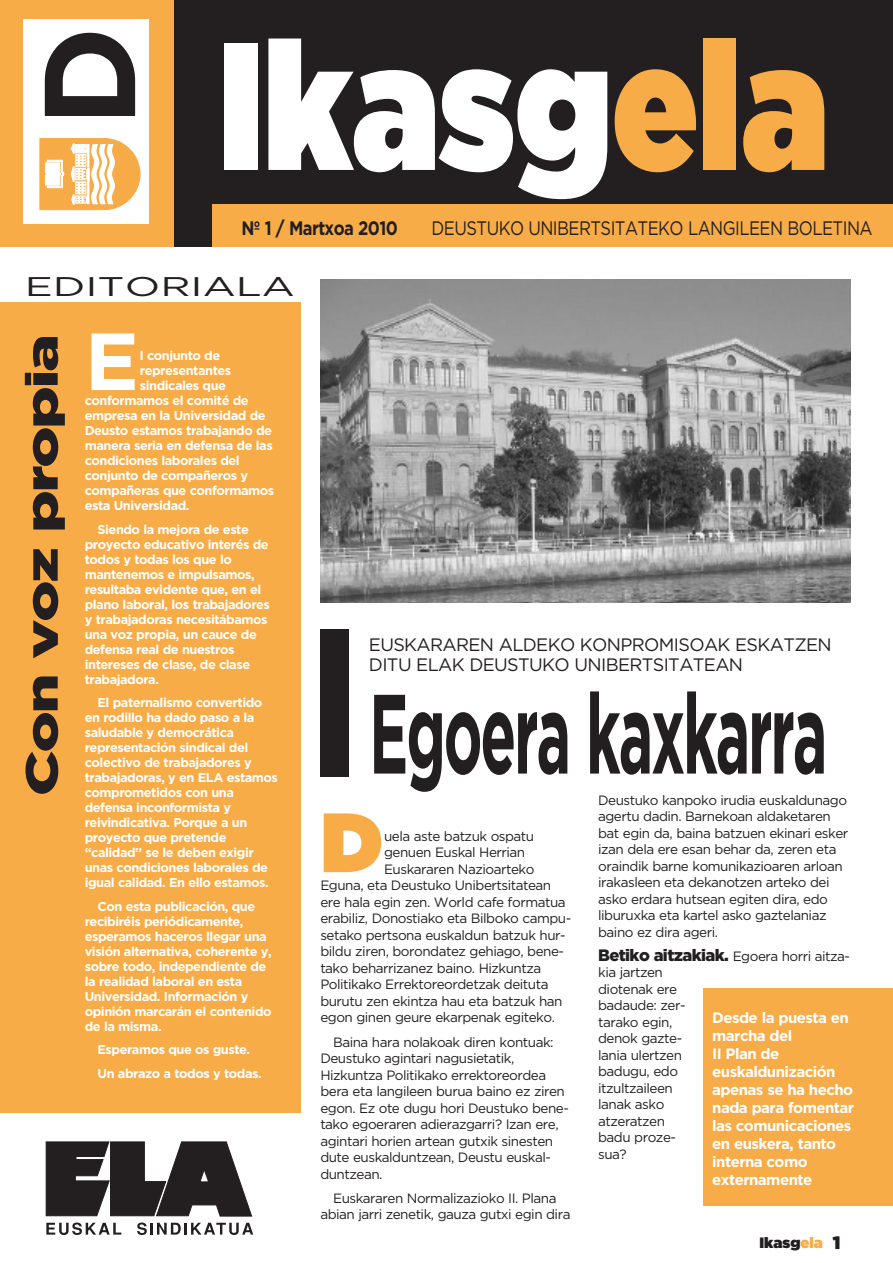
<style>
.page{position:relative;width:893px;height:1263px;background:#fff}
.page>*{position:absolute;margin:0;border:0;box-sizing:border-box;transform-origin:0 0}
.t1{font:180px "Gotham Ultra";color:#fff;scale:.8 1}
.t2{font:700 129px "Gotham";color:#231f20}
.t3{font:700 112.5px "Gotham";letter-spacing:-.035em;color:#231f20;scale:.52 1}
.t4{font:84px "Gotham Ultra";color:#f7ac48}
.t5{font:700 80.85px "Gotham";color:#fff}
.t6{font:900 45px "Gotham";letter-spacing:-.035em;color:#231f20;scale:1.4 1}
.t7{font:27px "Gotham";color:#231f20;scale:1.55 1}
.t8{font:19.5px "Gotham";letter-spacing:-.035em;color:#231f20;scale:.85 1}
.t9{font:700 19.5px "Gotham";letter-spacing:-.035em;color:#231f20;scale:.85 1}
.t10{font:18px/19.5px "Gotham";letter-spacing:-.035em;color:#231f20}
.t11{font:700 15px/18px "Gotham";letter-spacing:-.035em;color:#fff}
.t12{font:15px "Gotham Ultra";color:#231f20}
.t13{font:13.5px/16.5px "Gotham";letter-spacing:-.035em;color:#231f20}
.t14{font:700 12.75px/15px "Gotham";letter-spacing:-.035em;color:#fff}
.s1{color:#f7ac48}
.s2{font-weight:900;font-size:16.5px}
.s3{font-size:18px}
</style>
<div class="page">
<div style="left:0;top:0;width:174px;height:247px;background:#f7ac48"></div>
<div style="left:23px;top:19px;width:126px;height:205px;background:#fff"></div>
<div style="left:174px;top:0;width:719px;height:247px;background:#231f20"></div>
<div style="left:213px;top:204px;width:680px;height:43px;background:#f7ac48"></div>
<svg style="left:46px;top:1141px;width:206px;height:75px"></svg>
<svg style="left:46px;top:1222px;width:75px;height:13px"></svg>
<svg style="left:137px;top:1222px;width:116px;height:13px"></svg>
<div style="left:0;top:302px;width:301px;height:810px;background:#f7ac48"></div>
<div style="left:320px;top:629px;width:29px;height:148px;background:#231f20"></div>
<div style="left:704px;top:988px;width:189px;height:217px;background:#f7ac48"></div>
<img style="left:320px;top:280px;width:530px;height:322px">
<svg style="left:39px;top:138px;width:102px;height:72px"></svg>
<h2 class="t2" style="left:41px;top:127px;width:102px;rotate:-90deg">D</h2>
<h1 class="t1" style="left:218px;top:3px;width:765px">Ikasg<span class="s1">ela</span></h1>
<h3 class="t9" style="left:241px;top:221px;width:186px">Nº 1 / Martxoa 2010</h3>
<h3 class="t8" style="left:432px;top:221px;width:520px">DEUSTUKO UNIBERTSITATEKO LANGILEEN BOLETINA</h3>
<h3 class="t7" style="left:25px;top:276px;width:176px">EDITORIALA</h3>
<h3 class="t6" style="left:25px;top:796px;width:332px;rotate:-90deg">Con voz propia</h3>
<h3 class="t5" style="left:85px;top:331px;width:56px">E</h3>
<p class="t14" style="left:140px;top:349px;width:82px">l conjunto de</p>
<p class="t14" style="left:140px;top:364px;width:93px">representantes</p>
<p class="t14" style="left:140px;top:379px;width:88px">sindicales que</p>
<p class="t14" style="left:85px;top:394px;width:165px">conformamos el comité de</p>
<p class="t14" style="left:85px;top:409px;width:182px">empresa en la Universidad de</p>
<p class="t14" style="left:85px;top:424px;width:189px">Deusto estamos trabajando de</p>
<p class="t14" style="left:85px;top:439px;width:189px">manera seria en defensa de las</p>
<p class="t14" style="left:85px;top:454px;width:156px">condiciones laborales del</p>
<p class="t14" style="left:85px;top:469px;width:165px">conjunto de compañeros y</p>
<p class="t14" style="left:85px;top:484px;width:191px">compañeras que conformamos</p>
<p class="t14" style="left:85px;top:499px;width:106px">esta Universidad.</p>
<p class="t14" style="left:85px;top:522px;width:187px;text-indent:13px">Siendo la mejora de este proyecto educativo interés de todos y todas los que lo mantenemos e impulsamos, resultaba evidente que, en el plano laboral, los trabajadores y trabajadoras necesitábamos una voz propia, un cauce de defensa real de nuestros intereses de clase, de clase trabajadora.</p>
<p class="t14" style="left:85px;top:696px;width:195px;text-indent:13px">El paternalismo convertido en rodillo ha dado paso a la saludable y democrática representación sindical del colectivo de trabajadores y trabajadoras, y en ELA estamos comprometidos con una defensa inconformista y reivindicativa. Porque a un proyecto que pretende “calidad” se le deben exigir unas condiciones laborales de igual calidad. En ello estamos.</p>
<p class="t14" style="left:85px;top:899px;width:188px;text-indent:13px">Con esta publicación, que recibiréis periódicamente, esperamos haceros llegar una visión alternativa, coherente y, sobre todo, independiente de la realidad laboral en esta<br>Universidad. Información y opinión marcarán el contenido de la misma.</p>
<p class="t14" style="left:98px;top:1039px;width:166px;line-height:23.5px">Esperamos que os guste.<br>Un abrazo a todos y todas.</p>
<h3 class="t10" style="left:369px;top:636px;width:464px">EUSKARAREN ALDEKO KONPROMISOAK ESKATZEN<br>DITU ELAK DEUSTUKO UNIBERTSITATEAN</h3>
<h3 class="t3" style="left:369px;top:691px;width:882px">Egoera kaxkarra</h3>
<h3 class="t4" style="left:320px;top:794px;width:64px">D</h3>
<p class="t13" style="left:598px;top:793px;width:252px">Deustuko kanpoko irudia euskaldunago agertu dadin. Barnekoan aldaketaren bat egin da, baina batzuen ekinari esker izan dela ere esan behar da, zeren eta oraindik barne komunikazioaren arloan irakasleen eta dekanotzen arteko dei asko erdara hutsean egiten dira, edo liburuxka eta kartel asko gaztelaniaz baino ez dira ageri.</p>
<p class="t13" style="left:598px;top:949px;width:253px"><span class="s2">Betiko aitzakiak.</span> Egoera horri aitza&shy;kia jartzen<br>diotenak ere<br>badaude: zer-<br>tarako egin,<br>denok gazte-<br>lania ulertzen<br>badugu, edo<br>itzultzaileen<br>lanak asko<br>atzeratzen<br>badu proze-<br>sua?</p>
<p class="t13" style="left:384px;top:829px;width:152px">uela aste batzuk ospatu</p>
<p class="t13" style="left:384px;top:845px;width:143px">genuen Euskal Herrian</p>
<p class="t13" style="left:384px;top:862px;width:152px">Euskararen Nazioarteko</p>
<p class="t13" style="left:320px;top:878px;width:232px">Eguna, eta Deustuko Unibertsitatean</p>
<p class="t13" style="left:320px;top:895px;width:247px">ere hala egin zen. World cafe formatua</p>
<p class="t13" style="left:320px;top:911px;width:252px">erabiliz, Donostiako eta Bilboko campu-</p>
<p class="t13" style="left:320px;top:928px;width:247px">setako pertsona euskaldun batzuk hur-</p>
<p class="t13" style="left:320px;top:944px;width:245px">bildu ziren, borondatez gehiago, bene-</p>
<p class="t13" style="left:320px;top:961px;width:222px">tako beharrizanez baino. Hizkuntza</p>
<p class="t13" style="left:320px;top:977px;width:230px">Politikako Errektoreordetzak deituta</p>
<p class="t13" style="left:320px;top:994px;width:244px">burutu zen ekintza hau eta batzuk han</p>
<p class="t13" style="left:320px;top:1010px;width:236px">egon ginen geure ekarpenak egiteko.</p>
<p class="t13" style="left:320px;top:1034px;width:250px;text-indent:13px">Baina hara nolakoak diren kontuak:<br>Deustuko agintari nagusietatik, Hizkuntza Politikako errektoreordea bera eta langileen burua baino ez ziren egon. Ez ote dugu hori Deustuko bene&shy;tako egoeraren adierazgarri? Izan ere, agintari horien artean gutxik sinesten dute euskalduntzean, Deustu euskal&shy;duntzean.</p>
<p class="t13" style="left:320px;top:1190px;width:252px;text-align:center">Euskararen Normalizazioko II. Plana abian jarri zenetik, gauza gutxi egin dira</p>
<p class="t11" style="left:712px;top:1010px;width:143px">Desde la puesta en marcha del<br>II Plan de euskaldunización apenas se ha hecho nada para fomentar las comunicaciones en euskera, tanto interna como externamente</p>
<p class="t12" style="left:759px;top:1234px;width:83px">Ikasg<span class="s1">ela</span> <span class="s3">1</span></p>
</div>
